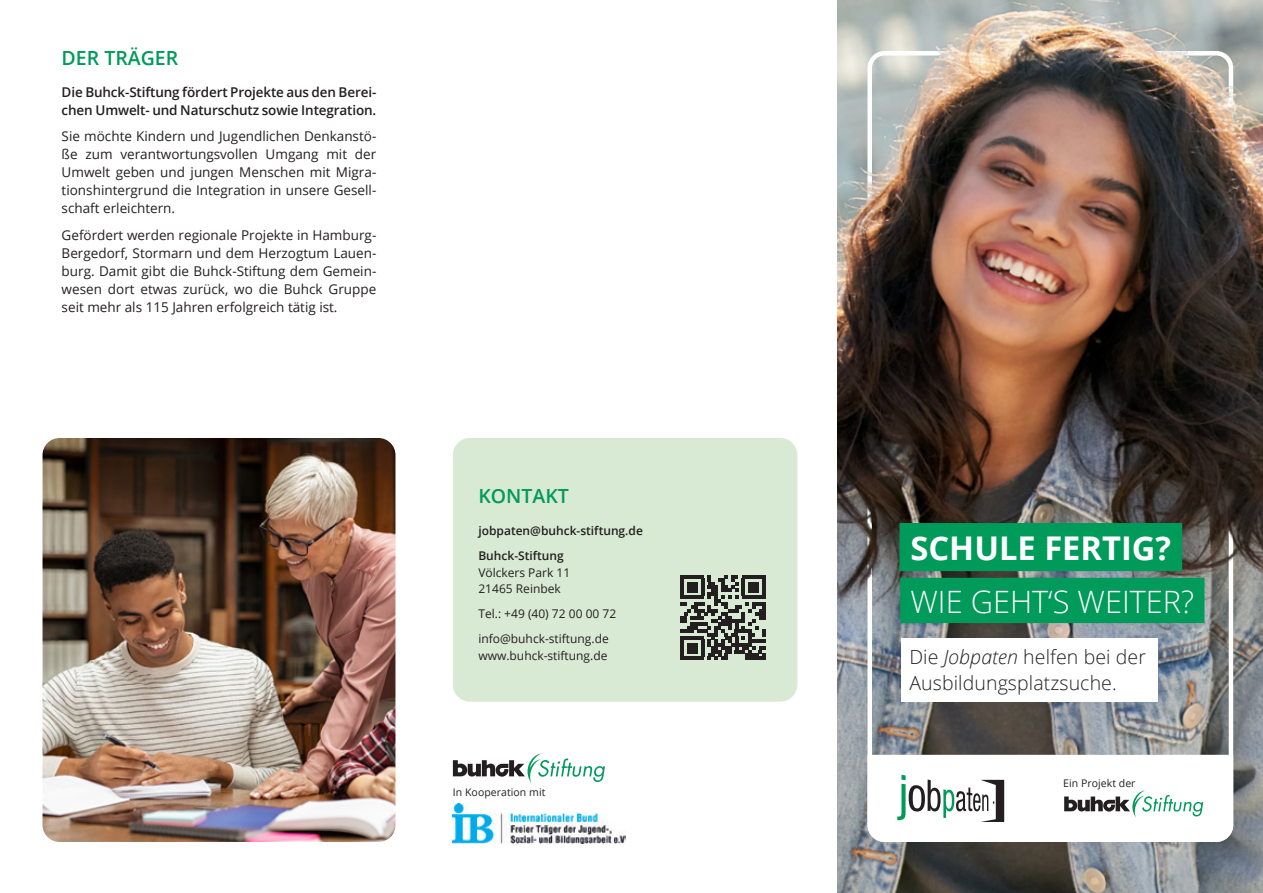
<style>
.page{position:relative;width:1263px;height:893px;background:#fff}
.page>*{position:absolute;margin:0;border:0;box-sizing:border-box;transform-origin:0 0}
.t1{font:700 32.7px "Open Sans";color:#fff}
.t2{font:300 30.75px "Open Sans";color:#fff}
.t3{font:300 19.5px/25.5px "Open Sans";letter-spacing:.005em;color:#231f20}
.t4{font:600 19.5px "Open Sans";color:#009a5a}
.t5{font:13.5px/18px "Open Sans";color:#231f20;text-align:justify}
.t6{font:600 13.5px/18px "Open Sans";letter-spacing:-.01em;color:#231f20}
.t7{font:12px/16.5px "Open Sans";color:#231f20}
.t8{font:600 12px/25px "Open Sans";color:#231f20}
.t9{font:10.5px "Open Sans";letter-spacing:.005em;color:#231f20}
.s1{font-style:italic}
</style>
<div class="page">
<img style="left:838px;top:619px;width:425px;height:274px">
<div style="left:453px;top:438px;width:344px;height:264px;background:#d8e9d4;border-radius:17px"></div>
<svg style="left:680px;top:575px;width:85px;height:85px"></svg>
<hr style="left:680px;top:657px;width:24px;height:3px;background:#231f20">
<div style="left:687px;top:643px;width:10px;height:10px;background:#231f20"></div>
<img style="left:838px;top:0;width:425px;height:619px">
<img style="left:43px;top:438px;width:352px;height:404px">
<svg style="left:867px;top:755px;width:366px;height:87px"></svg>
<div style="left:899px;top:523px;width:283px;height:48px;background:#009a5a"></div>
<div style="left:901px;top:638px;width:257px;height:64px;background:#fff"></div>
<div style="left:900px;top:578px;width:304px;height:45px;background:#009a5a"></div>
<img style="left:453px;top:803px;width:173px;height:40px">
<svg style="left:453px;top:753px;width:152px;height:30px"></svg>
<h3 class="t4" style="left:62px;top:44px;width:118px">DER TRÄGER</h3>
<p class="t6" style="left:62px;top:83px;width:316px">Die Buhck-Stiftung fördert Projekte aus den Berei&shy;chen Umwelt- und Naturschutz sowie Integration.</p>
<p class="t5" style="left:62px;top:127px;width:316px">Sie möchte Kindern und Jugendlichen Denkanstö&shy;ße zum verantwortungsvollen Umgang mit der Umwelt geben und jungen Menschen mit Migra&shy;tionshintergrund die Integration in unsere Gesell&shy;schaft erleichtern.</p>
<p class="t5" style="left:62px;top:226px;width:316px">Gefördert werden regionale Projekte in Hamburg-Bergedorf, Stormarn und dem Herzogtum Lauen&shy;burg. Damit gibt die Buhck-Stiftung dem Gemein&shy;wesen dort etwas zurück, wo die Buhck Gruppe seit mehr als 115 Jahren erfolgreich tätig ist.</p>
<h3 class="t4" style="left:478px;top:482px;width:92px">KONTAKT</h3>
<p class="t8" style="left:478px;top:518px;width:166px">jobpaten@buhck-stiftung.de<br>Buhck-Stiftung</p>
<p class="t7" style="left:478px;top:564px;width:93px">Völckers Park 11<br>21465 Reinbek</p>
<p class="t7" style="left:478px;top:601px;width:139px;line-height:25px">Tel.: +49 (40) 72 00 00 72 info@buhck-stiftung.de</p>
<p class="t7" style="left:478px;top:647px;width:131px">www.buhck-stiftung.de</p>
<p class="t9" style="left:453px;top:785px;width:94px">In Kooperation mit</p>
<h1 class="t1" style="left:910px;top:525px;width:262px">SCHULE FERTIG?</h1>
<h2 class="t2" style="left:910px;top:581px;width:285px">WIE GEHT‘S WEITER?</h2>
<h3 class="t3" style="left:909px;top:644px;width:238px">Die <span class="s1">Jobpaten</span> helfen bei der<br>Ausbildungsplatzsuche.</h3>
<p class="t9" style="left:1063px;top:776px;width:74px">Ein Projekt der</p>
</div>
